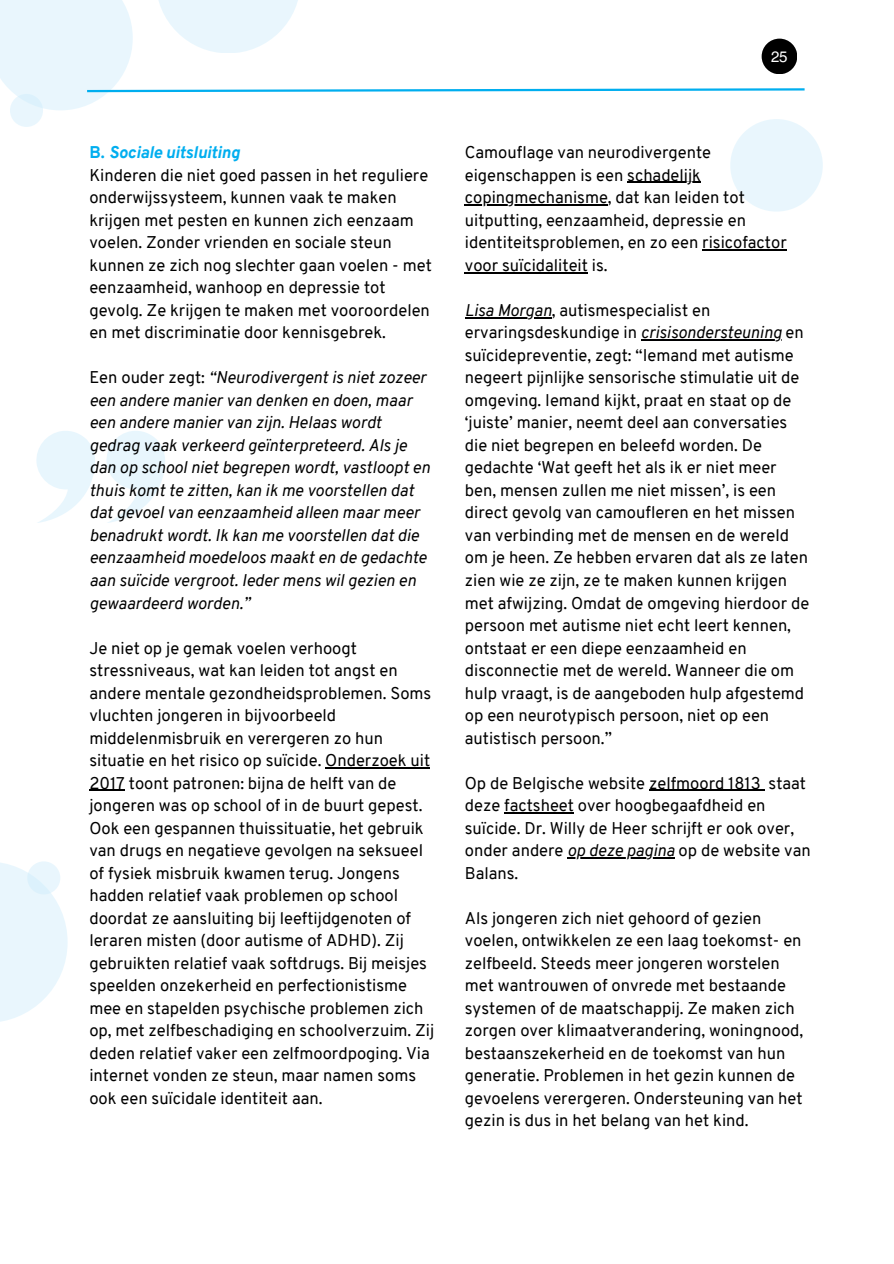
<style>
.page{position:relative;width:894px;height:1264px;background:#fff}
.page>*{position:absolute;margin:0;border:0;box-sizing:border-box;transform-origin:0 0}
.t1{font:16.5px/22.5px "Overpass";color:#000}
.t2{font:italic 16.5px/22.5px "Overpass";color:#000}
.t3{font:16.5px/22.5px "Overpass";color:#000001}
.t4{font:15px "Helios";color:#fff}
.s1{font-weight:800;color:#00aeef}
.s2{font-weight:800;font-style:italic;color:#00aeef}
.s3{font-style:normal}
.s4{font-style:italic}
.s5{color:#000001}
</style>
<div class="page">
<div style="left:10px;top:94px;width:33px;height:33px;background:#e9f6fd;border-radius:50%"></div>
<div style="left:730px;top:119px;width:92px;height:93px;background:#e9f6fd;border-radius:50%"></div>
<svg style="left:0;top:863px;width:68px;height:159px;fill:#e9f6fd"></svg>
<svg style="left:0;top:0;width:805px;height:110px"></svg>
<svg style="left:27px;top:861px;width:33px;height:33px"></svg>
<div style="left:761px;top:39px;width:36px;height:35px;background:#000;border-radius:50%"></div>
<hr style="left:627px;top:182px;width:74px;height:1px;background:#000">
<hr style="left:464px;top:204px;width:143px;height:1px;background:#000">
<hr style="left:702px;top:249px;width:84px;height:1px;background:#000">
<hr style="left:464px;top:272px;width:123px;height:1px;background:#000">
<hr style="left:464px;top:317px;width:87px;height:1px;background:#000001">
<hr style="left:640px;top:339px;width:141px;height:1px;background:#000001">
<hr style="left:649px;top:789px;width:111px;height:1px;background:#000">
<hr style="left:504px;top:812px;width:70px;height:1px;background:#000">
<hr style="left:567px;top:857px;width:107px;height:1px;background:#000">
<svg style="left:36px;top:431px;width:59px;height:91px"></svg>
<svg style="left:106px;top:431px;width:59px;height:91px"></svg>
<hr style="left:325px;top:767px;width:105px;height:1px;background:#000">
<hr style="left:89px;top:789px;width:36px;height:1px;background:#000">
<p class="t4" style="left:771px;top:47px;width:18px">25</p>
<p class="t1" style="left:89px;top:143px;width:344px"><span class="s1">B.</span> <span class="s2">Sociale uitsluiting<br></span>Kinderen die niet goed passen in het reguliere onderwijssysteem, kunnen vaak te maken krijgen met pesten en kunnen zich eenzaam voelen. Zonder vrienden en sociale steun kunnen ze zich nog slechter gaan voelen - met eenzaamheid, wanhoop en depressie tot gevolg. Ze krijgen te maken met vooroordelen en met discriminatie door kennisgebrek.</p>
<p class="t2" style="left:89px;top:368px;width:342px"><span class="s3">Een ouder zegt:</span> “Neurodivergent is niet zozeer een andere manier van denken en doen, maar een andere manier van zijn. Helaas wordt gedrag vaak verkeerd geïnterpreteerd. Als je dan op school niet begrepen wordt, vastloopt en thuis komt te zitten, kan ik me voorstellen dat dat gevoel van eenzaamheid alleen maar meer benadrukt wordt. Ik kan me voorstellen dat die eenzaamheid moedeloos maakt en de gedachte aan suïcide vergroot. Ieder mens wil gezien en gewaardeerd worden.”</p>
<p class="t1" style="left:89px;top:638px;width:346px">Je niet op je gemak voelen verhoogt stressniveaus, wat kan leiden tot angst en andere mentale gezondheidsproblemen. Soms vluchten jongeren in bijvoorbeeld middelenmisbruik en verergeren zo hun situatie en het risico op suïcide. Onderzoek uit 2017 toont patronen: bijna de helft van de jongeren was op school of in de buurt gepest.<br>Ook een gespannen thuissituatie, het gebruik van drugs en negatieve gevolgen na seksueel of fysiek misbruik kwamen terug. Jongens hadden relatief vaak problemen op school doordat ze aansluiting bij leeftijdgenoten of leraren misten (door autisme of ADHD). Zij gebruikten relatief vaak softdrugs. Bij meisjes speelden onzekerheid en perfectionistisme mee en stapelden psychische problemen zich op, met zelfbeschadiging en schoolverzuim. Zij deden relatief vaker een zelfmoordpoging. Via internet vonden ze steun, maar namen soms ook een suïcidale identiteit aan.</p>
<h1 class="t1" style="left:464px;top:143px;width:248px">Camouflage van neurodivergente eigenschappen is een schadelijk</h1>
<h1 class="t1" style="left:464px;top:188px;width:323px">copingmechanisme, dat kan leiden tot uitputting, eenzaamheid, depressie en identiteitsproblemen, en zo een risicofactor voor suïcidaliteit is.</h1>
<h1 class="t3" style="left:464px;top:300px;width:340px"><span class="s4">Lisa Morgan</span>, autismespecialist en ervaringsdeskundige in <span class="s4">crisisondersteuning</span> en</h1>
<h1 class="t1" style="left:464px;top:345px;width:346px"><span class="s5">suïcidepreventie, zegt: “Iemand met autisme negeert pijnlijke sensorische stimulatie u</span>it de omgeving. Iemand kijkt, praat en staat op de ‘juiste’ manier, neemt deel aan conversaties die niet begrepen en beleefd worden. De gedachte ‘Wat geeft het als ik er niet meer ben, mensen zullen me niet missen’, is een direct gevolg van camoufleren en het missen van verbinding met de mensen en de wereld om je heen. Ze hebben ervaren dat als ze laten zien wie ze zijn, ze te maken kunnen krijgen met afwijzing. Omdat de omgeving hierdoor de persoon met autisme niet echt leert kennen, ontstaat er een diepe eenzaamheid en disconnectie met de wereld. Wanneer die om hulp vraagt, is de aangeboden hulp afgestemd op een neurotypisch persoon, niet op een autistisch persoon.”</h1>
<h1 class="t1" style="left:464px;top:773px;width:297px">Op de Belgische website zelfmoord 1813</h1>
<h1 class="t1" style="left:768px;top:773px;width:39px">staat</h1>
<h1 class="t1" style="left:464px;top:795px;width:347px">deze factsheet over hoogbegaafdheid en suïcide. Dr. Willy de Heer schrijft er ook over, onder andere <span class="s4">op deze pagina</span> op de website van</h1>
<h1 class="t1" style="left:464px;top:863px;width:55px">Balans.</h1>
<h1 class="t1" style="left:464px;top:908px;width:340px">Als jongeren zich niet gehoord of gezien voelen, ontwikkelen ze een laag toekomst- en zelfbeeld. Steeds meer jongeren worstelen met wantrouwen of onvrede met bestaande systemen of de maatschappij. Ze maken zich zorgen over klimaatverandering, woningnood, bestaanszekerheid en de toekomst van hun generatie. Problemen in het gezin kunnen de gevoelens verergeren. Ondersteuning van het</h1>
<p class="t1" style="left:464px;top:1110px;width:285px">gezin is dus in het belang van het kind.</p>
</div>
